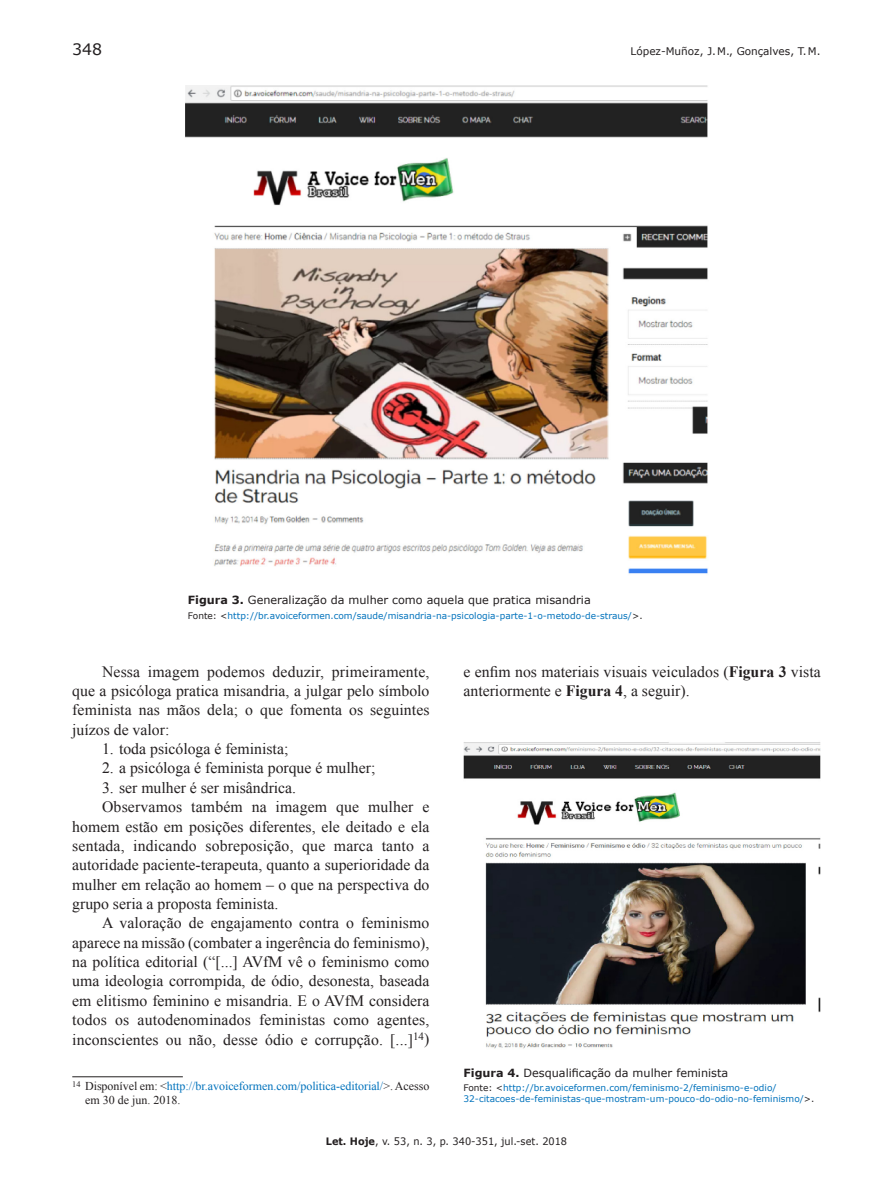
<style>
.page{position:relative;width:893px;height:1191px;background:#fff}
.page>*{position:absolute;margin:0;border:0;box-sizing:border-box;transform-origin:0 0}
.t1{font:15.75px/19.4px "Times New Roman";color:#231f20;text-align:justify}
.t2{font:15.75px "Verdana";color:#231f20}
.t3{font:12px/13.5px "Times New Roman";color:#0072bc}
.t4{font:11.25px "Verdana";color:#231f20}
.t5{font:10.5px "Verdana";color:#231f20}
.t6{font:10.2px "Verdana";color:#231f20;scale:.95 1}
.t7{font:9px/10.5px "Verdana";color:#0072bc}
.s1{font-weight:700}
.s2{color:#231f20}
</style>
<div class="page">
<hr style="left:72px;top:1076px;width:111px;height:1px;background:#231f20">
<img style="left:464px;top:742px;width:357px;height:307px">
<img style="left:185px;top:85px;width:523px;height:489px">
<p class="t2" style="left:72px;top:39px;width:32px">348</p>
<p class="t5" style="left:631px;top:44px;width:192px">López-Muñoz, J.M., Gonçalves, T.M.</p>
<p class="t4" style="left:188px;top:593px;width:404px"><span class="s1">Figura 3.</span> Generalização da mulher como aquela que pratica misandria</p>
<p class="t7" style="left:188px;top:610px;width:456px"><span class="s2">Fonte: &lt;</span>http://br.avoiceformen.com/saude/misandria-na-psicologia-parte-1-o-metodo-de-straus/<span class="s2">&gt;.</span></p>
<p class="t1" style="left:72px;top:661px;width:359px;text-indent:30px">Nessa imagem podemos deduzir, primeiramente, que a psicóloga pratica misandria, a julgar pelo símbolo feminista nas mãos dela; o que fomenta os seguintes juízos de valor:</p>
<p class="t1" style="left:102px;top:739px;width:188px">1. toda psicóloga é feminista;</p>
<p class="t1" style="left:102px;top:758px;width:275px">2. a psicóloga é feminista porque é mulher;</p>
<p class="t1" style="left:102px;top:777px;width:196px">3. ser mulher é ser misândrica.</p>
<p class="t1" style="left:102px;top:797px;width:329px">Observamos também na imagem que mulher e</p>
<p class="t1" style="left:72px;top:816px;width:359px">homem estão em posições diferentes, ele deitado e ela</p>
<p class="t1" style="left:72px;top:835px;width:359px">sentada, indicando sobreposição, que marca tanto a</p>
<p class="t1" style="left:72px;top:855px;width:359px">autoridade paciente-terapeuta, quanto a superioridade da</p>
<p class="t1" style="left:72px;top:874px;width:359px">mulher em relação ao homem – o que na perspectiva do</p>
<p class="t1" style="left:72px;top:893px;width:208px">grupo seria a proposta feminista.</p>
<p class="t1" style="left:102px;top:913px;width:329px">A valoração de engajamento contra o feminismo</p>
<p class="t1" style="left:72px;top:932px;width:359px">aparece na missão (combater a ingerência do feminismo),</p>
<p class="t1" style="left:72px;top:952px;width:359px">na política editorial (“[...] AVfM vê o feminismo como</p>
<p class="t1" style="left:72px;top:971px;width:359px">uma ideologia corrompida, de ódio, desonesta, baseada</p>
<p class="t1" style="left:72px;top:990px;width:359px">em elitismo feminino e misandria. E o AVfM considera</p>
<p class="t1" style="left:72px;top:1010px;width:359px">todos os autodenominados feministas como agentes,</p>
<p class="t1" style="left:72px;top:1029px;width:359px">inconscientes ou não, desse ódio e corrupção. [...]<sup>14</sup>)</p>
<p class="t3" style="left:85px;top:1079px;width:346px;text-indent:-13px"><sup>14</sup> <span class="s2">Disponível em: &lt;</span>http://br.avoiceformen.com/politica-editorial/<span class="s2">&gt;. Acesso em 30 de jun. 2018.</span></p>
<p class="t1" style="left:463px;top:661px;width:359px">e enfim nos materiais visuais veiculados (<span class="s1">Figura 3</span> vista anteriormente e <span class="s1">Figura 4</span>, a seguir).</p>
<p class="t4" style="left:463px;top:1065px;width:266px"><span class="s1">Figura 4.</span> Desqualificação da mulher feminista</p>
<p class="t7" style="left:463px;top:1082px;width:353px"><span class="s2">Fonte: &lt;</span>http://br.avoiceformen.com/feminismo-2/feminismo-e-odio/<br>32-citacoes-de-feministas-que-mostram-um-pouco-do-odio-no-feminismo/<span class="s2">&gt;.</span></p>
<p class="t6" style="left:326px;top:1135px;width:255px"><span class="s1">Let. Hoje</span>, v. 53, n. 3, p. 340-351, jul.-set. 2018</p>
</div>
